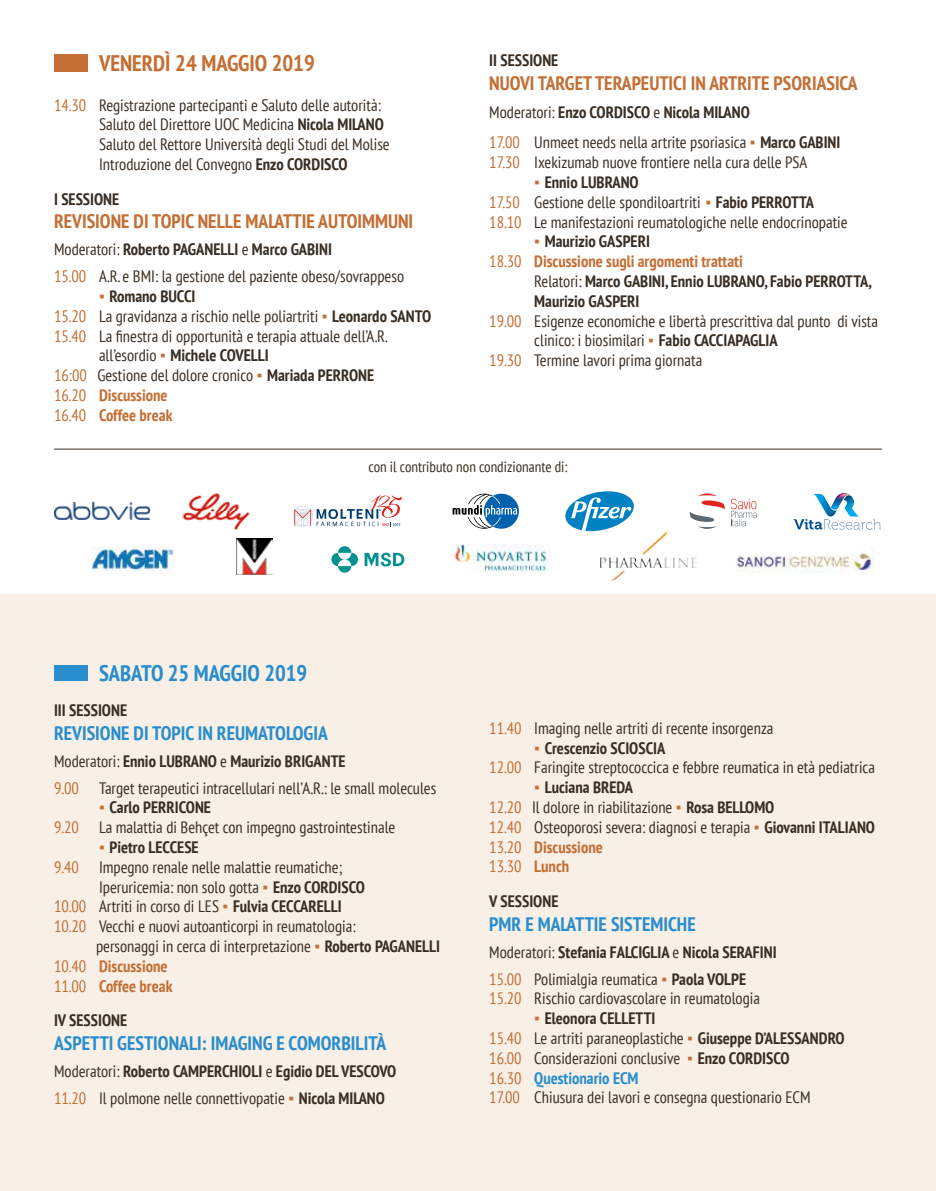
<style>
.page{position:relative;width:936px;height:1191px;background:#fff}
.page>*{position:absolute;margin:0;border:0;box-sizing:border-box;transform-origin:0 0}
.t1{font:700 condensed 22.5px "PT Sans";color:#c46e33}
.t2{font:700 condensed 22.5px "PT Sans";color:#298dcd}
.t3{font:700 condensed 19.5px "PT Sans";color:#298dcd}
.t4{font:700 condensed 19.5px "PT Sans";color:#c46e33}
.t5{font:condensed 16.5px/19.8px "PT Sans";color:#3a2e23}
.t6{font:700 condensed 16.5px/27px "PT Sans";color:#3a2e23}
.t7{font:700 condensed 16.5px "PT Sans";color:#c46e33}
.t8{font:condensed 15px "PT Sans";color:#3a2e23}
.s1{color:#c46e33}
.s2{font-weight:700}
.s3{font-family:"Arial";font-weight:400;font-stretch:normal;color:#c46e33}
.s4{font-family:"Arial";font-stretch:normal;color:#c46e33}
.s5{font-weight:400}
.s6{font-weight:400;color:#c46e33}
.s7{font-weight:700;color:#c46e33}
.s8{font-weight:700;color:#298dcd}
</style>
<div class="page">
<div style="left:0;top:595px;width:935px;height:596px;background:#f8f0e7"></div>
<div style="left:54px;top:54px;width:33px;height:17px;background:#c46e33"></div>
<div style="left:54px;top:665px;width:33px;height:16px;background:#298dcd"></div>
<svg style="left:484px;top:494px;width:35px;height:35px"></svg>
<svg style="left:452px;top:494px;width:65px;height:35px"></svg>
<img style="left:453px;top:544px;width:96px;height:28px">
<svg style="left:338px;top:546px;width:13px;height:7px"></svg>
<svg style="left:338px;top:566px;width:13px;height:7px"></svg>
<svg style="left:331px;top:553px;width:13px;height:13px"></svg>
<svg style="left:345px;top:553px;width:13px;height:13px"></svg>
<svg style="left:364px;top:552px;width:40px;height:14px"></svg>
<img style="left:236px;top:538px;width:37px;height:36px">
<img style="left:91px;top:547px;width:83px;height:25px">
<svg style="left:565px;top:491px;width:68px;height:40px"></svg>
<svg style="left:689px;top:493px;width:36px;height:36px"></svg>
<svg style="left:731px;top:498px;width:25px;height:28px"></svg>
<img style="left:737px;top:551px;width:138px;height:22px">
<img style="left:182px;top:493px;width:68px;height:37px">
<hr style="left:54px;top:449px;width:827px;height:1px;background:#3a2e23">
<img style="left:54px;top:503px;width:95px;height:16px">
<img style="left:599px;top:530px;width:97px;height:50px">
<svg style="left:293px;top:495px;width:108px;height:32px"></svg>
<svg style="left:793px;top:493px;width:88px;height:36px"></svg>
<h1 class="t1" style="left:99px;top:48px;width:217px">VENERDÌ 24 MAGGIO 2019</h1>
<p class="t5" style="left:99px;top:94px;width:292px;text-indent:-45px"><span class="s1">14.30</span> Registrazione partecipanti e Saluto delle autorità:<br>Saluto del Direttore UOC Medicina <span class="s2">Nicola MILANO </span>Saluto del Rettore Università degli Studi del Molise Introduzione del Convegno <span class="s2">Enzo CORDISCO</span></p>
<p class="t6" style="left:54px;top:185px;width:67px">I SESSIONE</p>
<p class="t4" style="left:54px;top:208px;width:361px">REVISIONE DI TOPIC NELLE MALATTIE AUTOIMMUNI</p>
<p class="t5" style="left:54px;top:235px;width:351px;line-height:27px">Moderatori: <span class="s2">Roberto PAGANELLI</span> e <span class="s2">Marco GABINI<br></span><span class="s1">15.00</span> A.R. e BMI: la gestione del paziente obeso/sovrappeso</p>
<p class="t6" style="left:99px;top:282px;width:98px"><span class="s3">▪</span> Romano BUCCI</p>
<p class="t5" style="left:54px;top:306px;width:379px"><span class="s1">15.20</span> La gravidanza a rischio nelle poliartriti <span class="s4">▪</span> <span class="s2">Leonardo SANTO</span></p>
<p class="t5" style="left:54px;top:325px;width:335px"><span class="s1">15.40</span> La finestra di opportunità e terapia attuale dell’A.R.</p>
<p class="t6" style="left:99px;top:342px;width:171px"><span class="s5">all’esordio</span> <span class="s3">▪</span> Michele COVELLI</p>
<p class="t5" style="left:54px;top:365px;width:321px"><span class="s1">16:00</span> Gestione del dolore cronico <span class="s4">▪</span> <span class="s2">Mariada PERRONE</span></p>
<p class="t7" style="left:54px;top:384px;width:115px"><span class="s5">16.20</span> Discussione</p>
<p class="t7" style="left:54px;top:404px;width:120px"><span class="s5">16.40</span> Coffee break</p>
<p class="t6" style="left:489px;top:47px;width:71px">II SESSIONE</p>
<p class="t4" style="left:489px;top:70px;width:370px">NUOVI TARGET TERAPEUTICI IN ARTRITE PSORIASICA</p>
<p class="t5" style="left:489px;top:97px;width:353px;line-height:30px">Moderatori: <span class="s2">Enzo CORDISCO</span> e <span class="s2">Nicola MILANO<br></span><span class="s1">17.00</span> Unmeet needs nella artrite psoriasica <span class="s4">▪</span> <span class="s2">Marco GABINI</span></p>
<p class="t5" style="left:489px;top:152px;width:319px"><span class="s1">17.30</span> Ixekizumab nuove frontiere nella cura delle PSA</p>
<p class="t5" style="left:489px;top:172px;width:360px;text-indent:45px"><span class="s4">▪</span> <span class="s2">Ennio LUBRANO<br></span><span class="s1">17.50</span> Gestione delle spondiloartriti <span class="s4">▪</span> <span class="s2">Fabio PERROTTA<br></span><span class="s1">18.10</span> Le manifestazioni reumatologiche nelle endocrinopatie</p>
<p class="t6" style="left:534px;top:228px;width:117px"><span class="s3">▪</span> Maurizio GASPERI</p>
<p class="t7" style="left:489px;top:250px;width:255px"><span class="s5">18.30</span> Discussione sugli argomenti trattati</p>
<p class="t6" style="left:534px;top:267px;width:339px"><span class="s5">Relatori:</span> Marco GABINI, Ennio LUBRANO, Fabio PERROTTA,</p>
<p class="t6" style="left:534px;top:287px;width:107px">Maurizio GASPERI</p>
<p class="t5" style="left:489px;top:310px;width:390px"><span class="s1">19.00</span> Esigenze economiche e libertà prescrittiva dal punto di vista</p>
<p class="t5" style="left:534px;top:330px;width:245px">clinico: i biosimilari <span class="s4">▪</span> <span class="s2">Fabio CACCIAPAGLIA</span></p>
<p class="t5" style="left:489px;top:350px;width:214px"><span class="s1">19.30</span> Termine lavori prima giornata</p>
<p class="t8" style="left:368px;top:457px;width:200px">con il contributo non condizionante di:</p>
<h1 class="t2" style="left:99px;top:658px;width:210px">SABATO 25 MAGGIO 2019</h1>
<p class="t6" style="left:54px;top:696px;width:75px">III SESSIONE</p>
<p class="t3" style="left:54px;top:719px;width:275px">REVISIONE DI TOPIC IN REUMATOLOGIA</p>
<p class="t5" style="left:54px;top:747px;width:384px;line-height:27px">Moderatori: <span class="s2">Ennio LUBRANO</span> e <span class="s2">Maurizio BRIGANTE<br></span><span class="s1">9.00</span> Target terapeutici intracellulari nell’A.R.: le small molecules</p>
<p class="t5" style="left:54px;top:797px;width:343px;text-indent:45px"><span class="s4">▪</span> <span class="s2">Carlo PERRICONE<br></span><span class="s1">9.20</span> La malattia di Behçet con impegno gastrointestinale</p>
<p class="t6" style="left:99px;top:833px;width:101px"><span class="s3">▪</span> Pietro LECCESE</p>
<p class="t5" style="left:54px;top:856px;width:290px"><span class="s1">9.40</span> Impegno renale nelle malattie reumatiche;</p>
<p class="t5" style="left:99px;top:876px;width:267px">Iperuricemia: non solo gotta <span class="s4">▪</span> <span class="s2">Enzo CORDISCO</span></p>
<p class="t5" style="left:54px;top:896px;width:289px"><span class="s1">10.00</span> Artriti in corso di LES <span class="s4">▪</span> <span class="s2">Fulvia CECCARELLI</span></p>
<p class="t5" style="left:54px;top:916px;width:303px"><span class="s1">10.20</span> Vecchi e nuovi autoanticorpi in reumatologia:</p>
<p class="t5" style="left:96px;top:936px;width:345px">personaggi in cerca di interpretazione <span class="s4">▪</span> <span class="s2">Roberto PAGANELLI</span></p>
<p class="t7" style="left:54px;top:955px;width:115px"><span class="s5">10.40</span> Discussione</p>
<p class="t7" style="left:54px;top:974px;width:120px"><span class="s5">11.00</span> Coffee break</p>
<p class="t6" style="left:54px;top:1006px;width:75px">IV SESSIONE</p>
<p class="t3" style="left:54px;top:1030px;width:333px">ASPETTI GESTIONALI: IMAGING E COMORBILITÀ</p>
<p class="t6" style="left:54px;top:1057px;width:344px"><span class="s5">Moderatori:</span> Roberto CAMPERCHIOLI <span class="s5">e</span> Egidio DEL VESCOVO<br><span class="s6">11.20</span> <span class="s5">Il polmone nelle connettivopatie</span> <span class="s3">▪</span> Nicola MILANO</p>
<p class="t5" style="left:489px;top:717px;width:286px"><span class="s1">11.40</span> Imaging nelle artriti di recente insorgenza</p>
<p class="t5" style="left:489px;top:737px;width:387px;text-indent:45px"><span class="s4">▪</span> <span class="s2">Crescenzio SCIOSCIA<br></span><span class="s1">12.00</span> Faringite streptococcica e febbre reumatica in età pediatrica</p>
<p class="t5" style="left:489px;top:777px;width:387px;text-indent:45px"><span class="s4">▪</span> <span class="s2">Luciana BREDA<br></span><span class="s1">12.20</span> Il dolore in riabilitazione <span class="s4">▪</span> <span class="s2">Rosa BELLOMO<br></span><span class="s1">12.40</span> Osteoporosi severa: diagnosi e terapia <span class="s4">▪</span> <span class="s2">Giovanni ITALIANO<br></span><span class="s1">13.20</span> <span class="s7">Discussione<br></span><span class="s1">13.30</span> <span class="s7">Lunch</span></p>
<p class="t6" style="left:489px;top:887px;width:71px">V SESSIONE</p>
<p class="t3" style="left:489px;top:910px;width:208px">PMR E MALATTIE SISTEMICHE</p>
<p class="t6" style="left:489px;top:938px;width:289px"><span class="s5">Moderatori:</span> Stefania FALCIGLIA <span class="s5">e</span> Nicola SERAFINI<br><span class="s6">15.00</span> <span class="s5">Polimialgia reumatica</span> <span class="s3">▪</span> Paola VOLPE</p>
<p class="t5" style="left:489px;top:988px;width:272px"><span class="s1">15.20</span> Rischio cardiovascolare in reumatologia</p>
<p class="t5" style="left:489px;top:1008px;width:357px;text-indent:45px"><span class="s4">▪</span> <span class="s2">Eleonora CELLETTI<br></span><span class="s1">15.40</span> Le artriti paraneoplastiche <span class="s4">▪</span> <span class="s2">Giuseppe D’ALESSANDRO </span><span class="s1">16.00</span> Considerazioni conclusive <span class="s4">▪</span> <span class="s2">Enzo CORDISCO<br></span><span class="s1">16.30</span> <span class="s8">Questionario ECM<br></span><span class="s1">17.00</span> Chiusura dei lavori e consegna questionario ECM</p>
</div>
